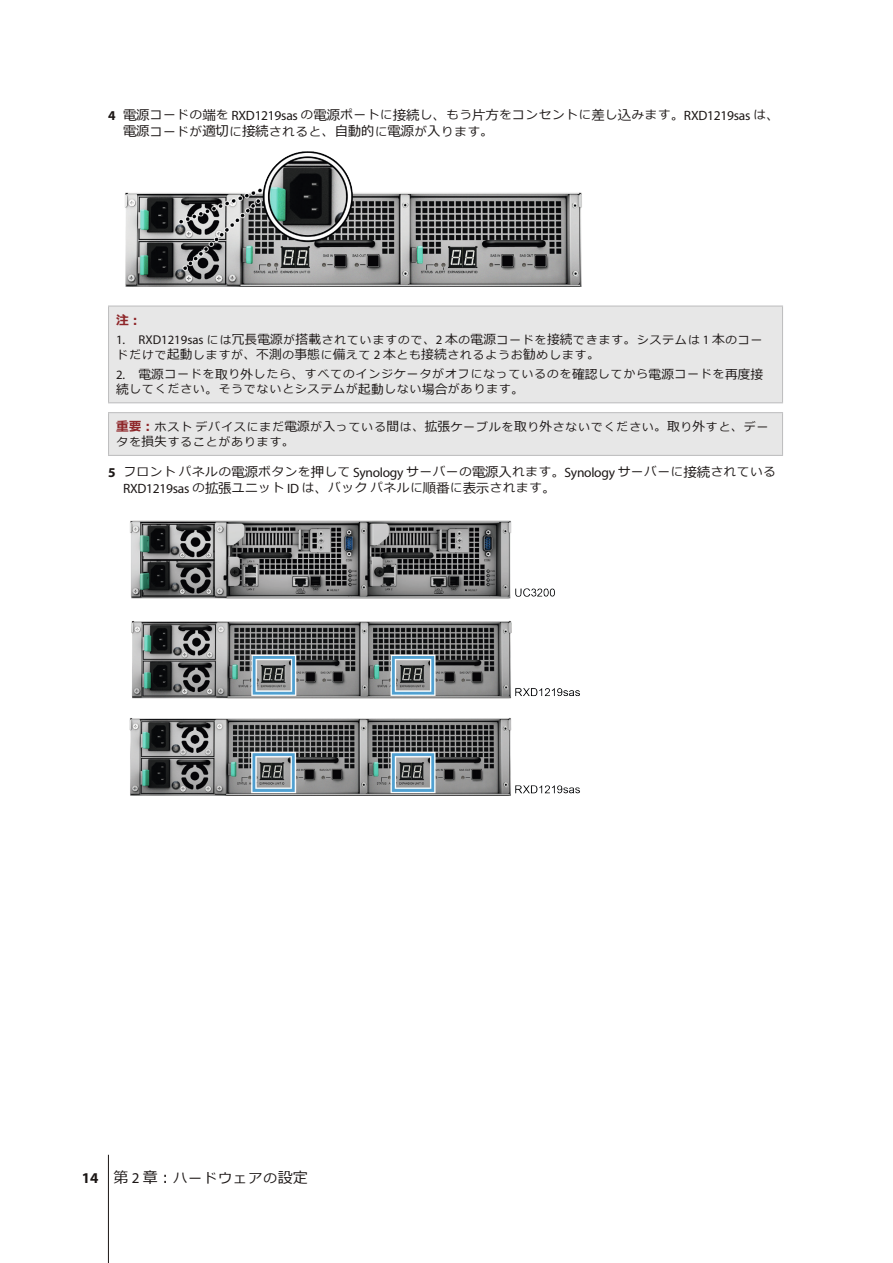
<style>
.page{position:relative;width:893px;height:1263px;background:#fff}
.page>*{position:absolute;margin:0;border:0;box-sizing:border-box;transform-origin:0 0}
.t1{font:13.5px "Meiryo";letter-spacing:-.02em;color:#1b1615}
.t2{font:13.5px "Meiryo";letter-spacing:.11em;color:#1b1615}
.Warning-sidebar{font:700 12.75px "Meiryo";color:#8e2629}
.t3{font:12.15px/16.2px "Meiryo";letter-spacing:.085em;color:#1b1615}
.Warning-sidebar-2{font:11.55px/15px "Meiryo";letter-spacing:.11em;color:#1b1615}
.s1{font-family:"Myriad Pro";font-weight:700;font-size:13.5px}
.s2{font-size:13.5px}
.s3{font-family:"Myriad Pro";font-size:13.5px}
.s4{font-size:12.15px}
.s5{font-family:"Myriad Pro";font-size:12.75px}
.s6{font-size:12.75px}
.s7{font-weight:700;font-size:12.75px;color:#8e2629}
.s8{font-family:"Myriad Pro";font-weight:700;font-size:15px}
.s9{font-size:15px}
.s10{font-family:"Myriad Pro";font-size:15px}
</style>
<div class="page">
<hr style="left:108px;top:1155px;width:1px;height:108px;background:#1b1615">
<img style="left:124px;top:151px;width:458px;height:136px">
<div style="left:109px;top:306px;width:673px;height:97px;background:#e7e7e7"></div>
<hr style="left:108px;top:305px;width:675px;height:2px;background:#bfbfc0">
<hr style="left:108px;top:307px;width:1px;height:95px;background:#bfbfc0">
<hr style="left:782px;top:307px;width:1px;height:95px;background:#bfbfc0">
<hr style="left:108px;top:402px;width:675px;height:1px;background:#bfbfc0">
<div style="left:109px;top:413px;width:673px;height:42px;background:#e7e7e7"></div>
<hr style="left:108px;top:412px;width:675px;height:1px;background:#bfbfc0">
<hr style="left:108px;top:413px;width:1px;height:42px;background:#bfbfc0">
<hr style="left:782px;top:413px;width:1px;height:42px;background:#bfbfc0">
<hr style="left:108px;top:455px;width:675px;height:1px;background:#bfbfc0">
<img style="left:129px;top:520px;width:451px;height:276px">
<p class="t3" style="left:108px;top:107px;width:673px"><span class="s1">4</span> <span class="s2">電源</span>コードの<span class="s2">端</span>を <span class="s3">RXD1219sas</span> の<span class="s2">電源</span>ポートに<span class="s2">接続</span>し<span class="s2">、</span>もう<span class="s2">片方</span>をコンセントに<span class="s2">差</span>し<span class="s2">込</span>みます<span class="s2">。</span><span class="s3">RXD1219sas</span> は<span class="s2">、</span></p>
<p class="t1" style="left:123px;top:122px;width:372px">電源<span class="s4">コードが</span>適切<span class="s4">に</span>接続<span class="s4">されると</span>、自動的<span class="s4">に</span>電源<span class="s4">が</span>入<span class="s4">ります</span>。</p>
<p class="Warning-sidebar" style="left:116px;top:311px;width:27px">注︓</p>
<p class="Warning-sidebar-2" style="left:116px;top:333px;width:648px"><span class="s5">1. RXD1219sas</span> には<span class="s6">冗長電源</span>が<span class="s6">搭載</span>されていますので<span class="s6">、</span><span class="s5">2</span> <span class="s6">本</span>の<span class="s6">電源</span>コードを<span class="s6">接続</span>できます<span class="s6">。</span>システムは <span class="s5">1</span> <span class="s6">本</span>のコードだけで<span class="s6">起動</span>しますが<span class="s6">、不測</span>の<span class="s6">事態</span>に<span class="s6">備</span>えて <span class="s5">2</span> <span class="s6">本</span>とも<span class="s6">接続</span>されるようお<span class="s6">勧</span>めします<span class="s6">。</span></p>
<p class="Warning-sidebar-2" style="left:116px;top:367px;width:649px"><span class="s5">2.</span> <span class="s6">電源</span>コードを<span class="s6">取</span>り<span class="s6">外</span>したら<span class="s6">、</span>すべてのインジケータがオフになっているのを<span class="s6">確認</span>してから<span class="s6">電源</span>コードを<span class="s6">再度接続</span>してください<span class="s6">。</span>そうでないとシステムが<span class="s6">起動</span>しない<span class="s6">場合</span>があります<span class="s6">。</span></p>
<p class="Warning-sidebar-2" style="left:116px;top:420px;width:654px"><span class="s7">重要︓</span>ホストデバイスにまだ<span class="s6">電源</span>が<span class="s6">入</span>っている<span class="s6">間</span>は<span class="s6">、拡張</span>ケーブルを<span class="s6">取</span>り<span class="s6">外</span>さないでください<span class="s6">。取</span>り<span class="s6">外</span>すと<span class="s6">、</span>データを<span class="s6">損失</span>することがあります<span class="s6">。</span></p>
<p class="t3" style="left:123px;top:464px;width:654px;text-indent:-15px"><span class="s1">5</span> フロントパネルの<span class="s2">電源</span>ボタンを<span class="s2">押</span>して <span class="s3">Synology</span> サーバーの<span class="s2">電源入</span>れます<span class="s2">。</span><span class="s3">Synology</span> サーバーに<span class="s2">接続</span>されている<br><span class="s3">RXD1219sas</span> の<span class="s2">拡張</span>ユニット <span class="s3">ID</span> は<span class="s2">、</span>バックパネルに<span class="s2">順番</span>に<span class="s2">表示</span>されます<span class="s2">。</span></p>
<p class="t2" style="left:82px;top:1168px;width:227px"><span class="s8">14</span> <span class="s9">第</span> <span class="s10">2</span> <span class="s9">章︓</span>ハードウェアの<span class="s9">設定</span></p>
</div>
